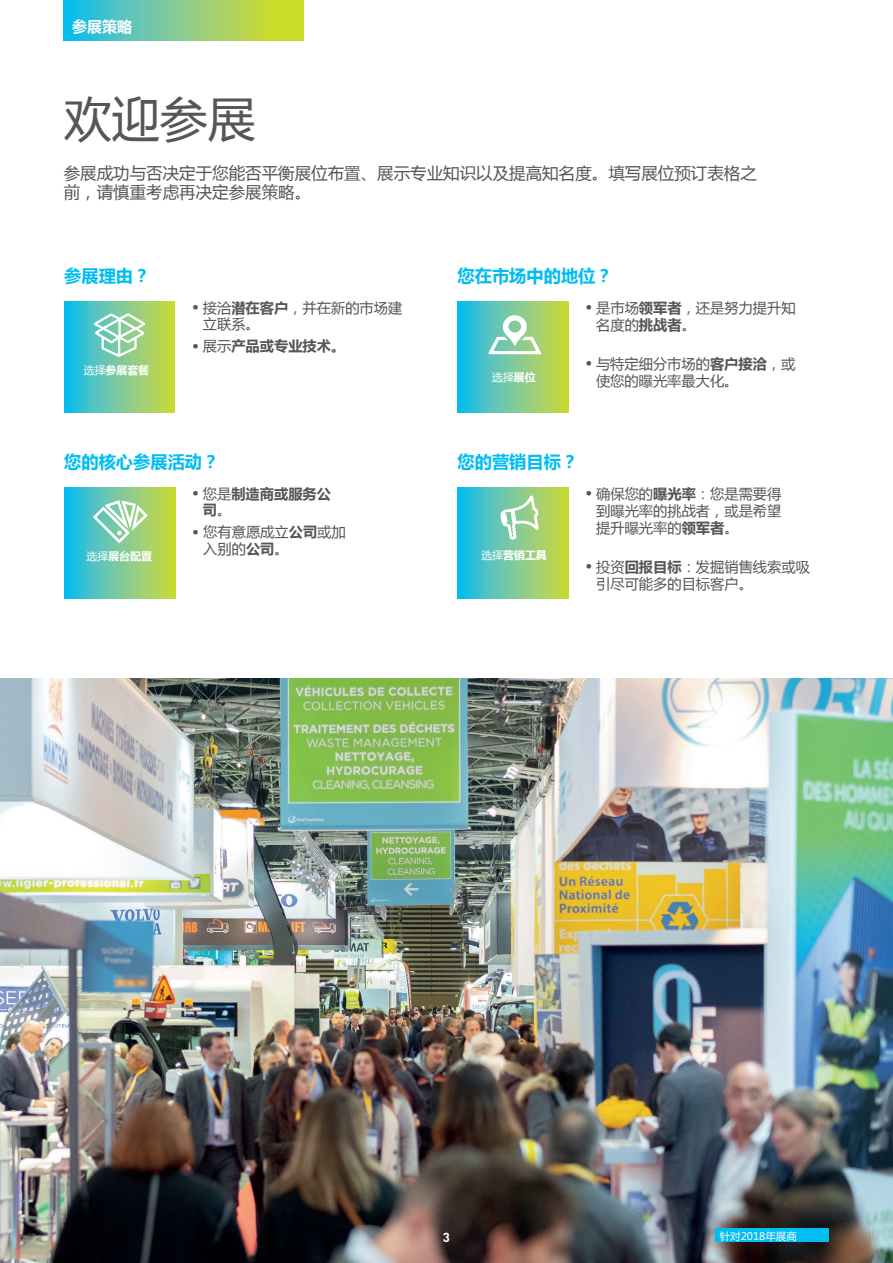
<style>
.page{position:relative;width:893px;height:1263px;background:#fff}
.page>*{position:absolute;margin:0;border:0;box-sizing:border-box;transform-origin:0 0}
.t1{font:48px "Microsoft Ya Hei";color:#575657}
.t2{font:700 17.25px "Microsoft Ya Hei";color:#01bdf2}
.t3{font:16.5px/19.5px "Microsoft Ya Hei";color:#575657}
.t4{font:700 15px "Microsoft Ya Hei";color:#fff}
.t5{font:14.25px/17.1px "Microsoft Ya Hei";color:#575657}
.t6{font:700 14.25px/16.6px "Microsoft Ya Hei";color:#575657}
.t7{font:700 13.05px "DIN";color:#fff}
.t8{font:700 10.95px "Microsoft Ya Hei";color:#fff}
.t9{font:10.95px "Microsoft Ya Hei";color:#fff}
.t10{font:10.5px "Microsoft Ya Hei";color:#fff}
.s1{font-weight:400}
.s2{font-family:"DIN"}
.s3{font-weight:700}
.s4{font-family:"DIN";font-weight:400}
</style>
<div class="page">
<svg style="left:64px;top:0;width:239px;height:40px;background:#81cc89"></svg>
<img style="left:0;top:678px;width:893px;height:585px">
<div style="left:715px;top:1229px;width:114px;height:13px;background:#01bdf2"></div>
<svg style="left:64px;top:302px;width:111px;height:110px;background:#74ca97"></svg>
<svg style="left:94px;top:313px;width:51px;height:44px"></svg>
<svg style="left:65px;top:488px;width:110px;height:110px;background:#74ca97"></svg>
<svg style="left:93px;top:500px;width:55px;height:43px"></svg>
<svg style="left:458px;top:488px;width:110px;height:110px;background:#6fc99b"></svg>
<svg style="left:500px;top:487px;width:39px;height:81px;background:#99d2a2"></svg>
<svg style="left:457px;top:302px;width:111px;height:110px;background:#73ca98"></svg>
<svg style="left:488px;top:315px;width:53px;height:39px"></svg>
<p class="t4" style="left:72px;top:16px;width:61px">参展策略</p>
<h1 class="t1" style="left:64px;top:86px;width:194px">欢迎参展</h1>
<p class="t3" style="left:64px;top:163px;width:694px">参展成功与否决定于您能否平衡展位布置、展示专业知识以及提高知名度。填写展位预订表格之前，请慎重考虑再决定参展策略。</p>
<p class="t2" style="left:64px;top:263px;width:88px">参展理由？</p>
<p class="t8" style="left:84px;top:362px;width:67px"><span class="s1">选择</span>参展套餐</p>
<p class="t5" style="left:203px;top:299px;width:201px;line-height:16.6px;text-indent:-11px"><span class="s2">•</span> 接洽<span class="s3">潜在客户</span>，并在新的市场建立联系。</p>
<p class="t6" style="left:192px;top:337px;width:155px"><span class="s4">•</span> <span class="s1">展示</span>产品或专业技术。</p>
<p class="t2" style="left:457px;top:263px;width:157px">您在市场中的地位？</p>
<p class="t5" style="left:596px;top:299px;width:201px;text-indent:-11px"><span class="s2">•</span> 是市场<span class="s3">领军者</span>，还是努力提升知名度的<span class="s3">挑战者</span>。</p>
<p class="t5" style="left:596px;top:355px;width:201px;text-indent:-11px"><span class="s2">•</span> 与特定细分市场的<span class="s3">客户接洽</span>，或使您的曝光率最大化。</p>
<p class="t9" style="left:492px;top:370px;width:45px">选择<span class="s3">展位</span></p>
<p class="t2" style="left:64px;top:449px;width:157px">您的核心参展活动？</p>
<p class="t6" style="left:203px;top:485px;width:130px;text-indent:-11px"><span class="s4">•</span> <span class="s1">您是</span>制造商或服务公司<span class="s1">。</span></p>
<p class="t5" style="left:203px;top:523px;width:144px;text-indent:-12px"><span class="s2">•</span> 您有意愿成立<span class="s3">公司</span>或加入别的<span class="s3">公司</span>。</p>
<p class="t2" style="left:457px;top:449px;width:122px">您的营销目标？</p>
<p class="t8" style="left:87px;top:548px;width:67px"><span class="s1">选择</span>展台配置</p>
<p class="t8" style="left:481px;top:547px;width:67px"><span class="s1">选择</span>营销工具</p>
<p class="t5" style="left:596px;top:485px;width:187px;text-align:justify;text-indent:-11px"><span class="s2">•</span> 确保您的<span class="s3">曝光率</span>：您是需要得到曝光率的挑战者，或是希望提升曝光率的<span class="s3">领军者</span>。</p>
<p class="t5" style="left:596px;top:558px;width:215px;text-indent:-11px"><span class="s2">•</span> 投资<span class="s3">回报目标</span>：发掘销售线索或吸引尽可能多的目标客户。</p>
<p class="t7" style="left:443px;top:1228px;width:9px">3</p>
<p class="t10" style="left:720px;top:1229px;width:79px">针对2018年展商</p>
</div>
